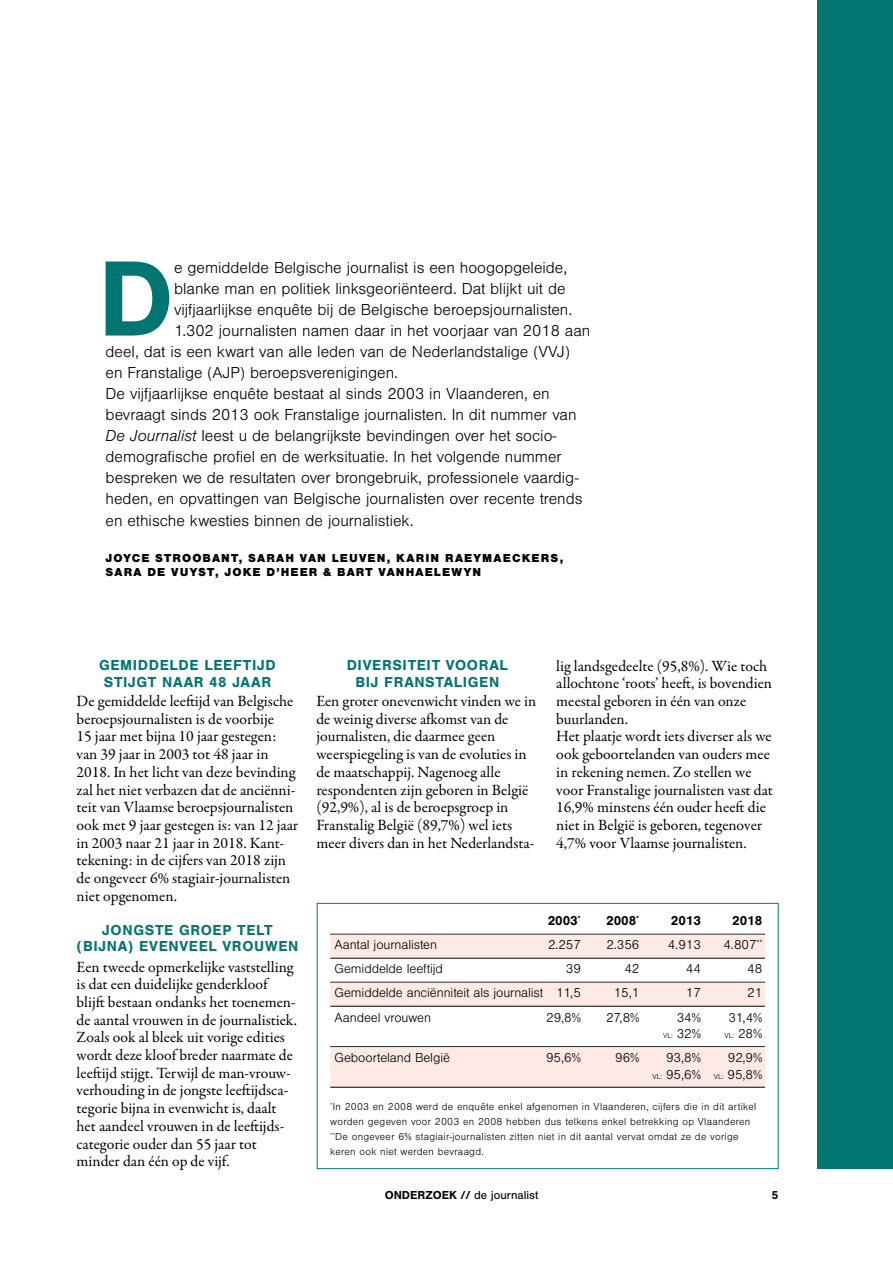
<style>
.page{position:relative;width:893px;height:1263px;background:#fff}
.page>*{position:absolute;margin:0;border:0;box-sizing:border-box;transform-origin:0 0}
.t1{font:700 111px "Nimbus San";color:#007572}
.t2{font:300 16.5px "Nimbus San";color:#000}
.t3{font:15.75px/17.7px "Garamond Premr Pro";color:#000}
.t4{font:700 15px/16.5px "Nimbus San";letter-spacing:.04em;color:#007572;text-align:center}
.t5{font:300 13.5px/16.5px "Nimbus San";letter-spacing:-.005em;color:#000;text-align:right}
.t6{font:700 13.5px "Nimbus San";letter-spacing:-.005em;color:#000}
.t7{font:900 12px/13.5px "Nimbus San";letter-spacing:.09em;color:#000}
.t8{font:12px "Nimbus San";color:#000}
.t9{font:700 12px "Nimbus San";color:#000}
.t10{font:300 10.5px/15px "Nimbus San";letter-spacing:.03em;color:#000}
.t11{font:300 7.5px "Nimbus San";color:#000}
.s1{font-style:italic}
.s2{font-size:13.5px}
.s3{font-size:7.5px}
.s4{font-weight:700}
</style>
<div class="page">
<div style="left:818px;top:0;width:75px;height:1169px;background:#007572"></div>
<hr style="left:330px;top:934px;width:435px;height:1px;background:#000">
<div style="left:330px;top:935px;width:435px;height:23px;background:#fdeae5"></div>
<hr style="left:330px;top:958px;width:435px;height:1px;background:#000">
<hr style="left:330px;top:982px;width:435px;height:1px;background:#000">
<div style="left:330px;top:983px;width:435px;height:23px;background:#fdeae5"></div>
<hr style="left:330px;top:1006px;width:435px;height:1px;background:#000">
<hr style="left:330px;top:1046px;width:435px;height:1px;background:#000">
<div style="left:330px;top:1047px;width:435px;height:23px;background:#fdeae5"></div>
<div style="left:330px;top:1064px;width:435px;height:23px;background:#fdeae5"></div>
<hr style="left:330px;top:1087px;width:435px;height:1px;background:#000">
<div style="left:317px;top:903px;width:461px;height:266px;border:1px solid #007572"></div>
<h1 class="t1" style="left:98px;top:236px;width:78px">D</h1>
<p class="t2" style="left:174px;top:258px;width:395px">e gemiddelde Belgische journalist is een hoogopgeleide,</p>
<p class="t2" style="left:174px;top:279px;width:393px">blanke man en politiek linksgeoriënteerd. Dat blijkt uit de</p>
<p class="t2" style="left:174px;top:300px;width:400px">vijfjaarlijkse enquête bij de Belgische beroepsjournalisten.</p>
<p class="t2" style="left:174px;top:321px;width:418px">1.302 journalisten namen daar in het voorjaar van 2018 aan</p>
<p class="t2" style="left:106px;top:342px;width:466px">deel, dat is een kwart van alle leden van de Nederlandstalige (VVJ)</p>
<p class="t2" style="left:106px;top:363px;width:294px">en Franstalige (AJP) beroepsverenigingen.</p>
<p class="t2" style="left:106px;top:384px;width:446px">De vijfjaarlijkse enquête bestaat al sinds 2003 in Vlaanderen, en</p>
<p class="t2" style="left:106px;top:405px;width:472px">bevraagt sinds 2013 ook Franstalige journalisten. In dit nummer van</p>
<p class="t2" style="left:106px;top:426px;width:452px"><span class="s1">De Journalist</span> leest u de belangrijkste bevindingen over het socio-</p>
<p class="t2" style="left:106px;top:447px;width:458px">demografische profiel en de werksituatie. In het volgende nummer</p>
<p class="t2" style="left:106px;top:468px;width:475px">bespreken we de resultaten over brongebruik, professionele vaardig-</p>
<p class="t2" style="left:106px;top:489px;width:478px">heden, en opvattingen van Belgische journalisten over recente trends</p>
<p class="t2" style="left:106px;top:512px;width:309px">en ethische kwesties binnen de journalistiek.</p>
<p class="t7" style="left:106px;top:551px;width:459px">JOYCE STROOBANT, SARAH VAN LEUVEN, KARIN RAEYMAECKERS,<br>SARA DE VUYST, JOKE D’HEER &amp; BART VANHAELEWYN</p>
<p class="t4" style="left:99px;top:657px;width:178px">GEMIDDELDE LEEFTIJD<br>STIJGT NAAR 48 JAAR</p>
<p class="t3" style="left:77px;top:692px;width:223px">De gemiddelde leeftijd van Belgische beroepsjournalisten is de voorbije<br>15 jaar met bijna 10 jaar gestegen: van 39 jaar in 2003 tot 48 jaar in 2018. In het licht van deze bevinding zal het niet verbazen dat de anciënni&shy;teit van Vlaamse beroepsjournalisten ook met 9 jaar gestegen is: van 12 jaar in 2003 naar 21 jaar in 2018. Kant&shy;tekening: in de cijfers van 2018 zijn de ongeveer 6% stagiair-journalisten niet opgenomen.</p>
<p class="t4" style="left:77px;top:922px;width:223px">JONGSTE GROEP TELT (BIJNA) EVENVEEL VROUWEN</p>
<p class="t3" style="left:77px;top:958px;width:222px">Een tweede opmerkelijke vaststelling is dat een duidelijke genderkloof blijft bestaan ondanks het toenemen&shy;de aantal vrouwen in de journalistiek.<br>Zoals ook al bleek uit vorige edities wordt deze kloof breder naarmate de leeftijd stijgt. Terwijl de man-vrouw&shy;verhouding in de jongste leeftijdsca&shy;tegorie bijna in evenwicht is, daalt het aandeel vrouwen in de leeftijds&shy;categorie ouder dan 55 jaar tot minder dan één op de vijf.</p>
<p class="t4" style="left:347px;top:657px;width:163px">DIVERSITEIT VOORAL<br>BIJ FRANSTALIGEN</p>
<p class="t3" style="left:316px;top:692px;width:221px">Een groter onevenwicht vinden we in de weinig diverse afkomst van de journalisten, die daarmee geen weerspiegeling is van de evoluties in de maatschappij. Nagenoeg alle respondenten zijn geboren in België (92,9%), al is de beroepsgroep in Franstalig België (89,7%) wel iets meer divers dan in het Nederlandsta-</p>
<p class="t3" style="left:556px;top:657px;width:218px">lig landsgedeelte (95,8%). Wie toch allochtone ‘roots’ heeft, is bovendien meestal geboren in één van onze buurlanden.<br>Het plaatje wordt iets diverser als we ook geboortelanden van ouders mee in rekening nemen. Zo stellen we voor Franstalige journalisten vast dat 16,9% minstens één ouder heeft die niet in België is geboren, tegenover 4,7% voor Vlaamse journalisten.</p>
<p class="t6" style="left:548px;top:913px;width:35px">2003<sup>*</sup></p>
<p class="t6" style="left:606px;top:913px;width:35px">2008<sup>*</sup></p>
<p class="t6" style="left:671px;top:913px;width:32px">2013</p>
<p class="t6" style="left:732px;top:913px;width:32px">2018</p>
<p class="t5" style="left:335px;top:937px;width:104px">Aantal journalisten</p>
<p class="t5" style="left:548px;top:937px;width:34px">2.257</p>
<p class="t5" style="left:607px;top:937px;width:34px">2.356</p>
<p class="t5" style="left:668px;top:937px;width:35px">4.913</p>
<p class="t5" style="left:723px;top:937px;width:40px">4.807<sup>**</sup></p>
<p class="t5" style="left:335px;top:961px;width:110px">Gemiddelde leeftijd</p>
<p class="t5" style="left:566px;top:961px;width:17px">39</p>
<p class="t5" style="left:624px;top:961px;width:17px">42</p>
<p class="t5" style="left:686px;top:961px;width:17px">44</p>
<p class="t5" style="left:747px;top:961px;width:17px">48</p>
<p class="t5" style="left:335px;top:985px;width:248px">Gemiddelde anciënniteit als journalist 11,5</p>
<p class="t5" style="left:614px;top:985px;width:27px">15,1</p>
<p class="t5" style="left:686px;top:985px;width:17px">17</p>
<p class="t5" style="left:747px;top:985px;width:17px">21</p>
<p class="t5" style="left:335px;top:1009px;width:98px">Aandeel vrouwen</p>
<p class="t5" style="left:546px;top:1009px;width:36px">29,8%</p>
<p class="t5" style="left:606px;top:1009px;width:35px">27,8%</p>
<p class="t5" style="left:677px;top:1009px;width:26px">34%</p>
<p class="t5" style="left:728px;top:1009px;width:35px">31,4%</p>
<p class="t11" style="left:663px;top:1031px;width:39px">VL: <span class="s2">32%</span></p>
<p class="t11" style="left:724px;top:1031px;width:39px">VL: <span class="s2">28%</span></p>
<p class="t5" style="left:335px;top:1050px;width:117px">Geboorteland België</p>
<p class="t5" style="left:546px;top:1050px;width:36px">95,6%</p>
<p class="t5" style="left:615px;top:1050px;width:26px">96%</p>
<p class="t5" style="left:666px;top:1050px;width:36px">93,8%</p>
<p class="t5" style="left:652px;top:1050px;width:111px">92,9%<br><span class="s3">VL:</span> 95,6% <span class="s3">VL:</span> 95,8%</p>
<p class="t10" style="left:330px;top:1100px;width:427px"><sup>*</sup>In 2003 en 2008 werd de enquête enkel afgenomen in Vlaanderen, cijfers die in dit artikel worden gegeven voor 2003 en 2008 hebben dus telkens enkel betrekking op Vlaanderen <sup>**</sup>De ongeveer 6% stagiair-journalisten zitten niet in dit aantal vervat omdat ze de vorige keren ook niet werden bevraagd.</p>
<p class="t8" style="left:385px;top:1188px;width:155px"><span class="s4">ONDERZOEK //</span> de journalist</p>
<p class="t9" style="left:771px;top:1188px;width:8px">5</p>
</div>
